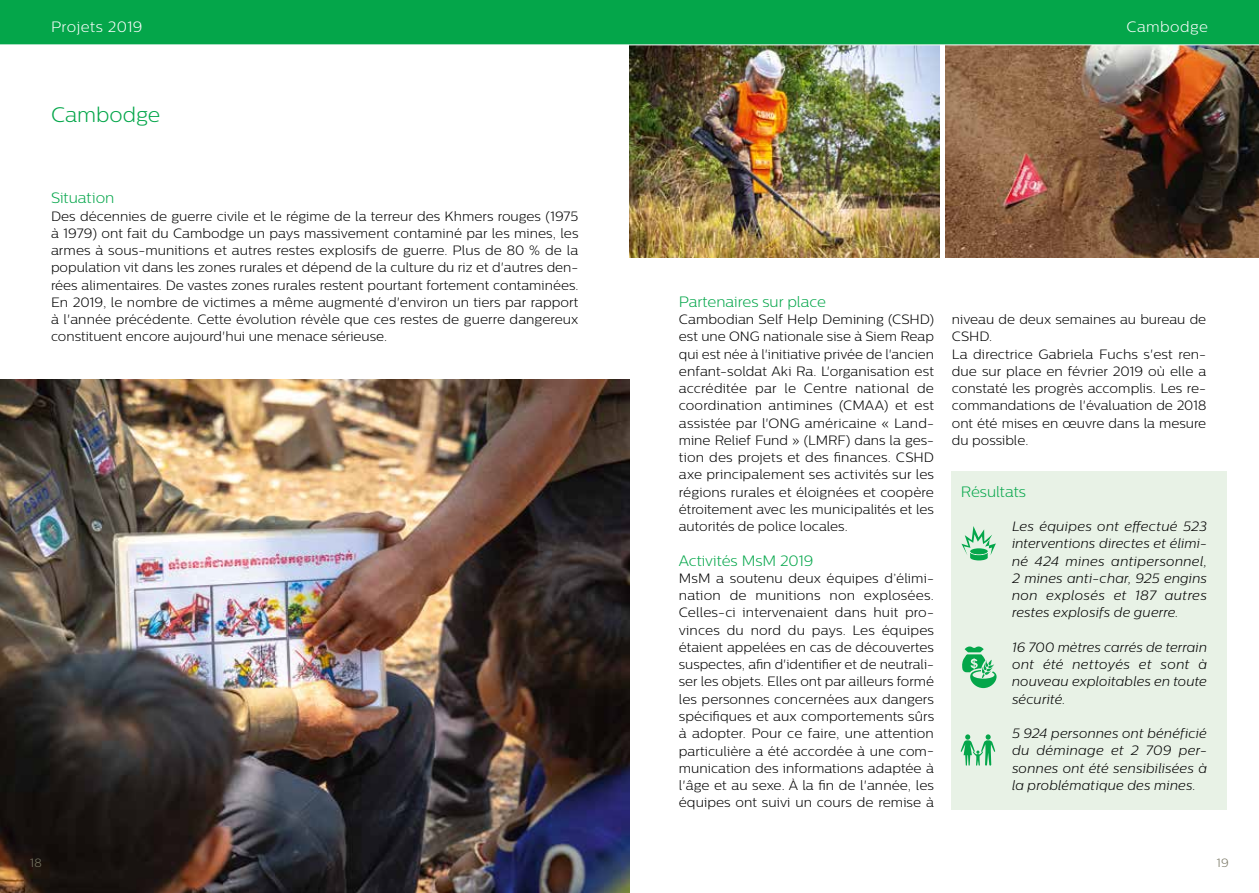
<style>
.page{position:relative;width:1259px;height:893px;background:#fff}
.page>*{position:absolute;margin:0;border:0;box-sizing:border-box;transform-origin:0 0}
.t1{font:300 21px "Centrale Sans";letter-spacing:-.005em;color:#04a64a}
.t2{font:300 15px "Centrale Sans";color:#04a64a}
.t3{font:300 15px "Centrale Sans";letter-spacing:.03em;color:#fff}
.t4{font:300 13.5px/17.2px "Centrale Sans";color:#000;text-align:justify}
.t5{font:italic 300 13.5px/17.2px "Centrale Sans";letter-spacing:.01em;color:#000;text-align:justify}
.t6{font:300 12px "Centrale Sans";color:#797765}
</style>
<div class="page">
<div style="left:951px;top:472px;width:275px;height:338px;background:#e8f2e6"></div>
<svg style="left:961px;top:526px;width:35px;height:34px"></svg>
<svg style="left:962px;top:646px;width:34px;height:42px"></svg>
<svg style="left:960px;top:734px;width:35px;height:32px"></svg>
<img style="left:0;top:379px;width:629px;height:514px">
<img style="left:629px;top:45px;width:311px;height:212px">
<img style="left:945px;top:45px;width:314px;height:212px">
<div style="left:0;top:0;width:1259px;height:45px;background:#04a64a"></div>
<p class="t3" style="left:51px;top:19px;width:93px">Projets 2019</p>
<p class="t3" style="left:1126px;top:19px;width:83px">Cambodge</p>
<h1 class="t1" style="left:51px;top:103px;width:111px">Cambodge</h1>
<p class="t2" style="left:51px;top:190px;width:65px">Situation</p>
<p class="t4" style="left:51px;top:207px;width:529px">Des décennies de guerre civile et le régime de la terreur des Khmers rouges (1975 à 1979) ont fait du Cambodge un pays massivement contaminé par les mines, les armes à sous-munitions et autres restes explosifs de guerre. Plus de 80 % de la population vit dans les zones rurales et dépend de la culture du riz et d'autres den&shy;rées alimentaires. De vastes zones rurales restent pourtant fortement contaminées.<br>En 2019, le nombre de victimes a même augmenté d'environ un tiers par rapport à l'année précédente. Cette évolution révèle que ces restes de guerre dangereux constituent encore aujourd'hui une menace sérieuse.</p>
<p class="t2" style="left:679px;top:293px;width:149px">Partenaires sur place</p>
<p class="t4" style="left:679px;top:311px;width:257px">Cambodian Self Help Demining (CSHD) est une ONG nationale sise à Siem Reap qui est née à l'initiative privée de l'ancien enfant-soldat Aki Ra. L'organisation est accréditée par le Centre national de coordination antimines (CMAA) et est assistée par l'ONG américaine « Land&shy;mine Relief Fund » (LMRF) dans la ges&shy;tion des projets et des finances. CSHD axe principalement ses activités sur les régions rurales et éloignées et coopère étroitement avec les municipalités et les autorités de police locales.</p>
<p class="t2" style="left:679px;top:552px;width:136px">Activités MsM 2019</p>
<p class="t4" style="left:679px;top:569px;width:257px">MsM a soutenu deux équipes d’élimi&shy;nation de munitions non explosées.<br>Celles-ci intervenaient dans huit pro&shy;vinces du nord du pays. Les équipes étaient appelées en cas de découvertes suspectes, afin d'identifier et de neutrali&shy;ser les objets. Elles ont par ailleurs formé les personnes concernées aux dangers spécifiques et aux comportements sûrs à adopter. Pour ce faire, une attention particulière a été accordée à une com&shy;munication des informations adaptée à l'âge et au sexe. À la fin de l'année, les équipes ont suivi un cours de remise à</p>
<p class="t4" style="left:952px;top:311px;width:256px;text-align:left">niveau de deux semaines au bureau de<br>CSHD.<br>La directrice Gabriela Fuchs s'est ren&shy;due sur place en février 2019 où elle a constaté les progrès accomplis. Les re&shy;commandations de l'évaluation de 2018 ont été mises en œuvre dans la mesure du possible.</p>
<p class="t2" style="left:961px;top:483px;width:66px">Résultats</p>
<p class="t5" style="left:1012px;top:518px;width:196px">Les équipes ont effectué 523 interventions directes et élimi&shy;né 424 mines antipersonnel, 2 mines anti-char, 925 engins non explosés et 187 autres restes explosifs de guerre.</p>
<p class="t5" style="left:1012px;top:638px;width:196px">16 700 mètres carrés de terrain ont été nettoyés et sont à nouveau exploitables en toute sécurité.</p>
<p class="t5" style="left:1012px;top:725px;width:196px">5 924 personnes ont bénéficié du déminage et 2 709 per&shy;sonnes ont été sensibilisées à la problématique des mines.</p>
<p class="t6" style="left:30px;top:856px;width:13px">18</p>
<p class="t6" style="left:1216px;top:856px;width:14px">19</p>
</div>
